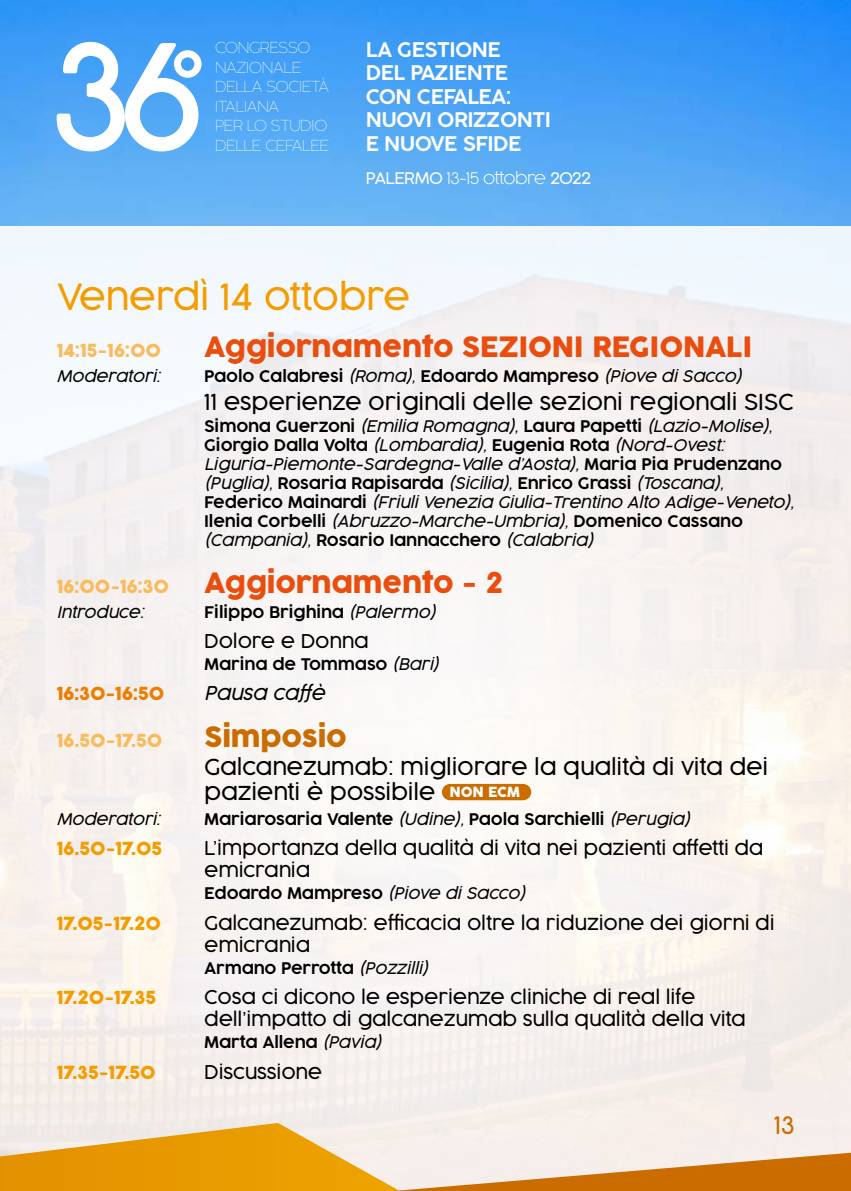
<style>
.page{position:relative;width:851px;height:1191px;background:#fff}
.page>*{position:absolute;margin:0;border:0;box-sizing:border-box;transform-origin:0 0}
.t1{font:300 36px "Cocogoose Pro";letter-spacing:-.01em;color:#f59c00}
.t2{font:28px "Cocogoose Pro";letter-spacing:-.01em;color:#e94e0f}
.t3{font:28px "Cocogoose Pro";letter-spacing:-.01em;color:#cb6c00}
.t4{font:300 24px "Cocogoose Pro";color:#cb6c00}
.t5{font:300 22px/25px "Cocogoose Pro";letter-spacing:-.01em;color:#000}
.t6{font:300 20.2px/23.4px "Cocogoose Pro";letter-spacing:-.03em;color:#fff}
.t7{font:300 19px/22px "Cocogoose Pro";letter-spacing:-.01em;color:#000}
.t8{font:italic 300 19px "Cocogoose Pro";letter-spacing:-.01em;color:#000}
.t9{font:18px "Cocogoose Pro";letter-spacing:-.01em;color:#f59c00}
.t10{font:18px "Cocogoose Pro";letter-spacing:-.01em;color:#fabb5d}
.t11{font:18px "Cocogoose Pro";letter-spacing:-.01em;color:#ef7d00}
.t12{font:italic 300 16px/19px "Cocogoose Pro";letter-spacing:-.01em;color:#000}
.t13{font:300 16px "Cocogoose Pro";letter-spacing:-.01em;color:#000}
.t14{font:200 16px "Cocogoose Pro";letter-spacing:-.03em;color:#fff}
.t15{font:100 15.2px/19.6px "Cocogoose Pro";letter-spacing:-.03em;color:#fff}
.s1{font-weight:300}
.s2{font-style:italic}
.s3{font-style:normal}
.s4{font-weight:400;font-size:14px;color:#fff}
</style>
<div class="page">
<img style="left:0;top:0;width:850px;height:227px">
<div style="left:0;top:227px;width:850px;height:964px;background:#f6f3f1"></div>
<svg style="left:56px;top:42px;width:146px;height:110px"></svg>
<div style="left:0;top:1101px;width:446px;height:90px;background:#f2ece9"></div>
<svg style="left:0;top:1123px;width:850px;height:68px"></svg>
<div style="left:442px;top:784px;width:89px;height:16px;background:#cb6c00;border-radius:8px"></div>
<p class="t15" style="left:215px;top:38px;width:116px">CONGRESSO<br>NAZIONALE<br>DELLA SOCIETÀ<br>ITALIANA<br>PER LO STUDIO<br>DELLE CEFALEE</p>
<p class="t6" style="left:366px;top:38px;width:187px">LA GESTIONE<br>DEL PAZIENTE<br>CON CEFALEA:<br>NUOVI ORIZZONTI<br>E NUOVE SFIDE</p>
<p class="t14" style="left:366px;top:167px;width:227px"><span class="s1">PALERMO</span> 13-15 ottobre <span class="s1">2022</span></p>
<h1 class="t1" style="left:57px;top:272px;width:355px">Venerdì 14 ottobre</h1>
<p class="t10" style="left:57px;top:339px;width:106px">14:15-16:00</p>
<h2 class="t2" style="left:204px;top:328px;width:549px">Aggiornamento SEZIONI REGIONALI</h2>
<p class="t12" style="left:57px;top:366px;width:105px">Moderatori:</p>
<p class="t13" style="left:204px;top:365px;width:538px">Paolo Calabresi <span class="s2">(Roma),</span> Edoardo Mampreso <span class="s2">(Piove di Sacco)</span></p>
<h3 class="t5" style="left:204px;top:389px;width:591px">11 esperienze originali delle sezioni regionali SISC</h3>
<p class="t12" style="left:204px;top:416px;width:591px"><span class="s3">Simona Guerzoni</span> (Emilia Romagna), <span class="s3">Laura Papetti</span> (Lazio-Molise), <span class="s3">Giorgio Dalla Volta</span> (Lombardia), <span class="s3">Eugenia Rota</span> (Nord-Ovest:<br>Liguria-Piemonte-Sardegna-Valle d’Aosta), <span class="s3">Maria Pia Prudenzano </span>(Puglia), <span class="s3">Rosaria Rapisarda</span> (Sicilia), <span class="s3">Enrico Grassi</span> (Toscana), <span class="s3">Federico Mainardi</span> (Friuli Venezia Giulia-Trentino Alto Adige-Veneto), <span class="s3">Ilenia Corbelli</span> (Abruzzo-Marche-Umbria), <span class="s3">Domenico Cassano </span>(Campania), <span class="s3">Rosario Iannacchero</span> (Calabria)</p>
<p class="t10" style="left:57px;top:574px;width:114px">16:00-16:30</p>
<h2 class="t2" style="left:204px;top:563px;width:301px">Aggiornamento - 2</h2>
<p class="t12" style="left:57px;top:602px;width:89px">Introduce:</p>
<p class="t13" style="left:204px;top:601px;width:233px">Filippo Brighina <span class="s2">(Palermo)</span></p>
<p class="t7" style="left:204px;top:629px;width:166px">Dolore e Donna</p>
<p class="t13" style="left:204px;top:653px;width:236px">Marina de Tommaso <span class="s2">(Bari)</span></p>
<p class="t11" style="left:57px;top:681px;width:109px">16:30-16:50</p>
<p class="t8" style="left:204px;top:680px;width:122px">Pausa caffè</p>
<p class="t10" style="left:57px;top:728px;width:107px">16.50-17.50</p>
<h2 class="t3" style="left:204px;top:718px;width:144px">Simposio</h2>
<h3 class="t5" style="left:204px;top:754px;width:565px">Galcanezumab: migliorare la qualità di vita dei pazienti è possibile <span class="s4">NON ECM</span></h3>
<p class="t12" style="left:57px;top:809px;width:105px">Moderatori:</p>
<p class="t13" style="left:204px;top:808px;width:487px">Mariarosaria Valente <span class="s2">(Udine),</span> Paola Sarchielli <span class="s2">(Perugia)</span></p>
<p class="t9" style="left:57px;top:836px;width:107px">16.50-17.05</p>
<p class="t7" style="left:204px;top:837px;width:560px">L’importanza della qualità di vita nei pazienti affetti da emicrania</p>
<p class="t13" style="left:204px;top:882px;width:322px">Edoardo Mampreso <span class="s2">(Piove di Sacco)</span></p>
<p class="t9" style="left:57px;top:911px;width:106px">17.05-17.20</p>
<p class="t7" style="left:204px;top:911px;width:571px">Galcanezumab: efficacia oltre la riduzione dei giorni di emicrania</p>
<p class="t13" style="left:204px;top:957px;width:225px">Armano Perrotta <span class="s2">(Pozzilli)</span></p>
<p class="t9" style="left:57px;top:985px;width:101px">17.20-17.35</p>
<p class="t7" style="left:204px;top:985px;width:543px">Cosa ci dicono le esperienze cliniche di real life dell’impatto di galcanezumab sulla qualità della vita</p>
<p class="t13" style="left:204px;top:1031px;width:179px">Marta Allena <span class="s2">(Pavia)</span></p>
<p class="t9" style="left:57px;top:1059px;width:100px">17.35-17.50</p>
<p class="t7" style="left:204px;top:1060px;width:119px">Discussione</p>
<h3 class="t4" style="left:774px;top:1109px;width:22px">13</h3>
</div>
